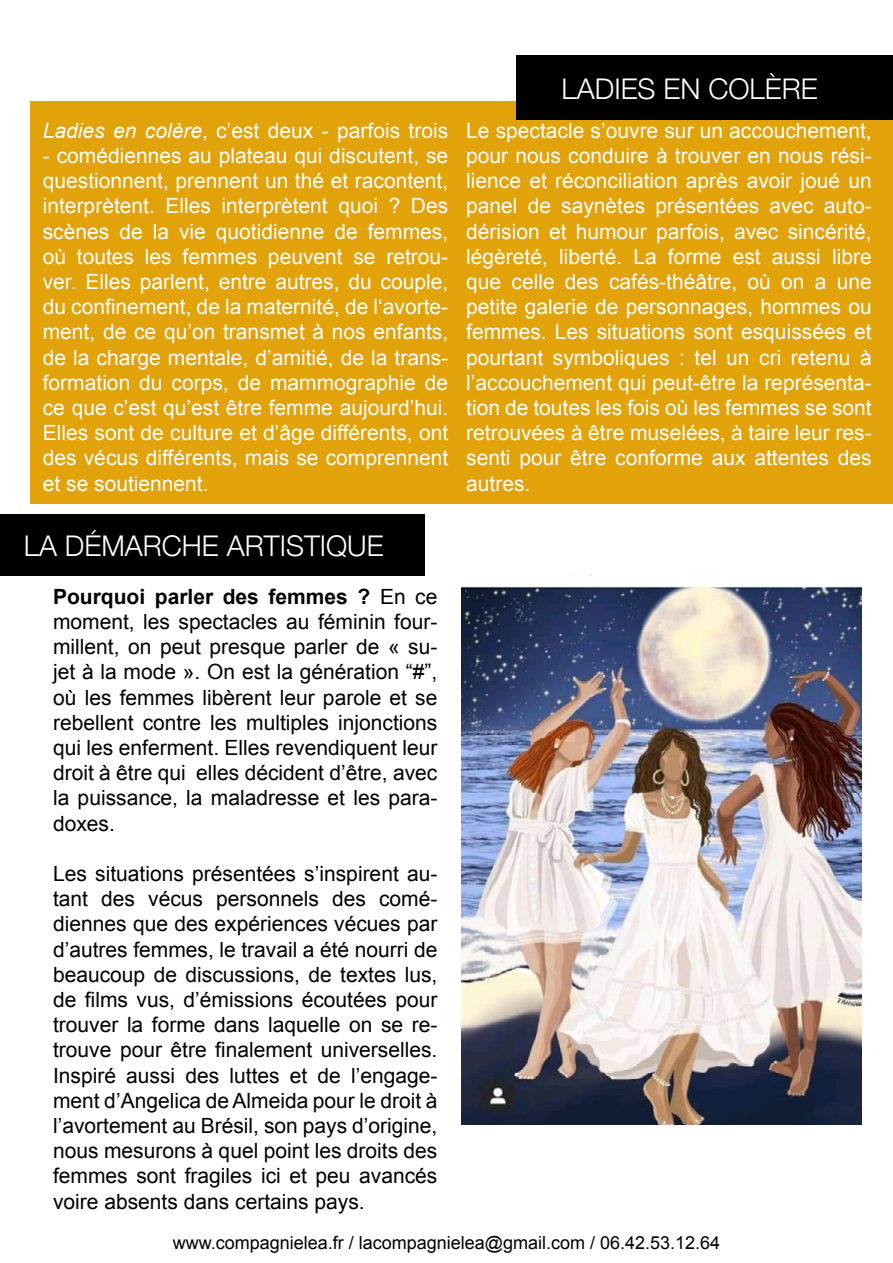
<style>
.page{position:relative;width:893px;height:1263px;background:#fff}
.page>*{position:absolute;margin:0;border:0;box-sizing:border-box;transform-origin:0 0}
.t1{font:300 28.5px "Helvetica Neue";color:#fff}
.t2{font:21px/25.2px "Arial";color:#fff;text-align:justify}
.t3{font:21px/25.2px "Arial";color:#000;text-align:justify}
.t4{font:18px "Arial";color:#000}
.s1{font-style:italic}
.s2{font-weight:700}
</style>
<div class="page">
<div style="left:30px;top:101px;width:863px;height:403px;background:#e2a20a"></div>
<div style="left:517px;top:55px;width:376px;height:64px;background:#000"></div>
<img style="left:461px;top:575px;width:400px;height:550px">
<div style="left:0;top:514px;width:424px;height:61px;background:#000"></div>
<p class="t2" style="left:43px;top:118px;width:407px"><span class="s1">Ladies en colère</span>, c’est deux - parfois trois</p>
<p class="t2" style="left:43px;top:143px;width:407px">- comédiennes au plateau qui discutent, se questionnent, prennent un thé et racontent, interprètent. Elles interprètent quoi ? Des scènes de la vie quotidienne de femmes, où toutes les femmes peuvent se retrou&shy;ver. Elles parlent, entre autres, du couple, du confinement, de la maternité, de l‘avorte&shy;ment, de ce qu’on transmet à nos enfants, de la charge mentale, d’amitié, de la trans&shy;formation du corps, de mammographie de ce que c’est qu’est être femme aujourd’hui.<br>Elles sont de culture et d’âge différents, ont des vécus différents, mais se comprennent et se soutiennent.</p>
<h1 class="t1" style="left:24px;top:522px;width:361px">LA DÉMARCHE ARTISTIQUE</h1>
<p class="t3" style="left:53px;top:584px;width:386px"><span class="s2">Pourquoi parler des femmes ?</span> En ce moment, les spectacles au féminin four&shy;millent, on peut presque parler de « su&shy;jet à la mode ». On est la génération “#”, où les femmes libèrent leur parole et se rebellent contre les multiples injonctions qui les enferment. Elles revendiquent leur droit à être qui elles décident d’être, avec la puissance, la maladresse et les para&shy;doxes.</p>
<p class="t3" style="left:53px;top:861px;width:386px">Les situations présentées s’inspirent au&shy;tant des vécus personnels des comé&shy;diennes que des expériences vécues par d’autres femmes, le travail a été nourri de beaucoup de discussions, de textes lus, de films vus, d’émissions écoutées pour trouver la forme dans laquelle on se re&shy;trouve pour être finalement universelles.<br>Inspiré aussi des luttes et de l’engage&shy;ment d’Angelica de Almeida pour le droit à l’avortement au Brésil, son pays d’origine, nous mesurons à quel point les droits des femmes sont fragiles ici et peu avancés voire absents dans certains pays.</p>
<h1 class="t1" style="left:562px;top:66px;width:258px">LADIES EN COLÈRE</h1>
<p class="t2" style="left:466px;top:118px;width:407px">Le spectacle s’ouvre sur un accouchement, pour nous conduire à trouver en nous rési&shy;lience et réconciliation après avoir joué un panel de saynètes présentées avec auto&shy;dérision et humour parfois, avec sincérité, légèreté, liberté. La forme est aussi libre que celle des cafés-théâtre, où on a une petite galerie de personnages, hommes ou femmes. Les situations sont esquissées et pourtant symboliques : tel un cri retenu à l’accouchement qui peut-être la représenta&shy;tion de toutes les fois où les femmes se sont retrouvées à être muselées, à taire leur res&shy;senti pour être conforme aux attentes des autres.</p>
<p class="t4" style="left:173px;top:1231px;width:549px">www.compagnielea.fr / lacompagnielea@gmail.com / 06.42.53.12.64</p>
</div>
